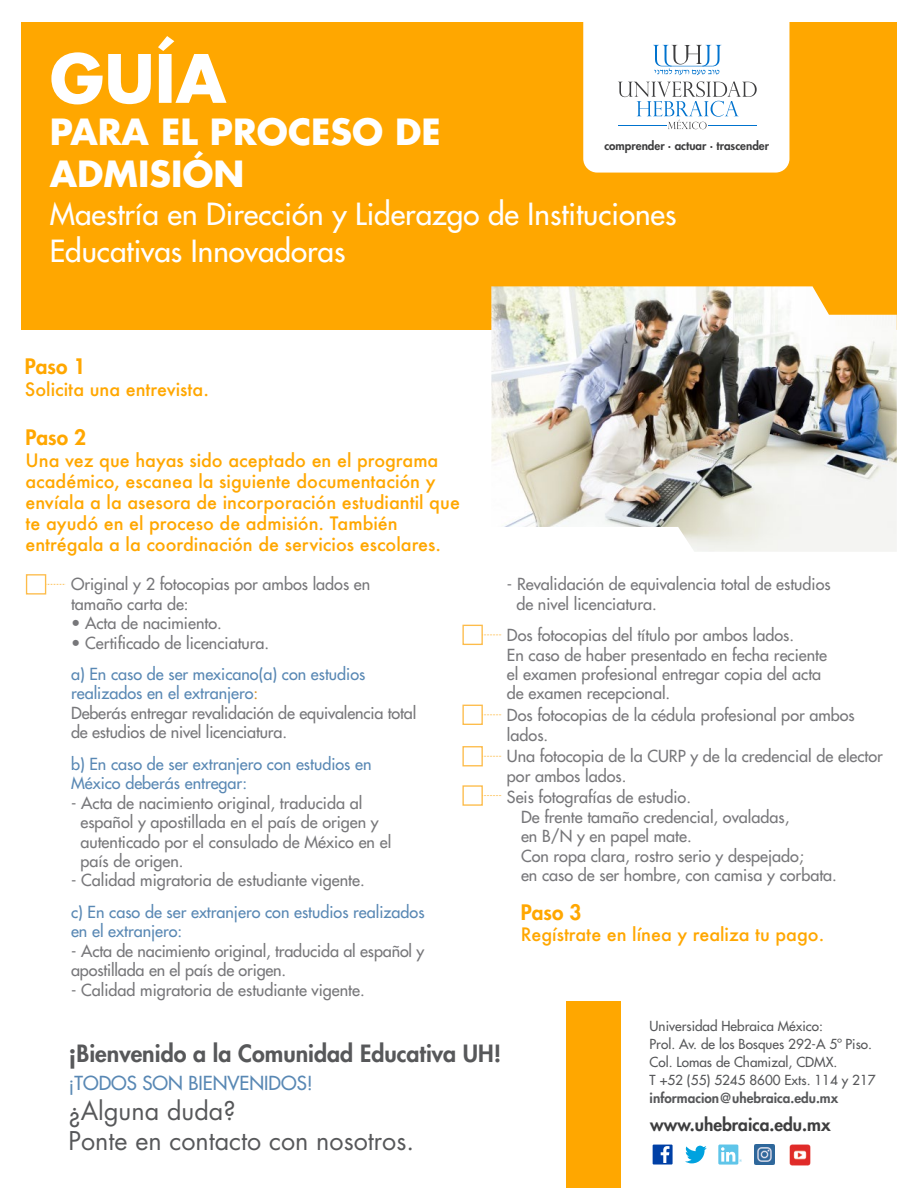
<style>
.page{position:relative;width:918px;height:1188px;background:#fff}
.page>*{position:absolute;margin:0;border:0;box-sizing:border-box;transform-origin:0 0}
.t1{font:700 64.8px "Futura Std";color:#fff}
.t2{font:700 35.1px/42.2px "Futura Std";color:#fff}
.t3{font:500 29.7px/37.5px "Futura Std";color:#fff}
.t4{font:25.2px/30.2px "Futura Std";color:#57585a}
.t5{font:800 23.1px "Futura Std";color:#57585a}
.t6{font:800 20.85px "Futura Std";color:#ffa700}
.t7{font:500 18.9px "Futura Std";color:#5988b4}
.t8{font:500 18px/21px "Futura";color:#ffa700}
.t9{font:800 17.25px "Futura Std";color:#3e3e3f}
.t10{font:500 16.2px/19.5px "Futura Std";color:#77777a}
.t11{font:500 16.2px/19.5px "Futura Std";color:#5988b4}
.t12{font:500 13.5px/18px "Futura Std";color:#57585a}
.t13{font:800 13.5px "Futura Std";color:#57585a}
.t14{font:800 11.7px "Futura Std";color:#3e3e3f}
.s1{color:#5988b4}
.s2{color:#d59128}
.s3{font-size:25.2px}
</style>
<div class="page">
<div style="left:21px;top:23px;width:876px;height:307px;background:#ffa700"></div>
<div style="left:566px;top:1002px;width:55px;height:186px;background:#ffa700"></div>
<div style="left:26px;top:574px;width:20px;height:21px;border:1px solid #fdbc4a"></div>
<svg style="left:46px;top:584px;width:20px;height:1px"></svg>
<div style="left:462px;top:625px;width:21px;height:20px;border:1px solid #fdbc4a"></div>
<svg style="left:482px;top:635px;width:19px;height:1px"></svg>
<div style="left:462px;top:705px;width:21px;height:20px;border:1px solid #fdbc4a"></div>
<svg style="left:482px;top:715px;width:19px;height:1px"></svg>
<div style="left:462px;top:746px;width:21px;height:20px;border:1px solid #fdbc4a"></div>
<svg style="left:482px;top:756px;width:20px;height:1px"></svg>
<div style="left:462px;top:785px;width:21px;height:21px;border:1px solid #fdbc4a"></div>
<svg style="left:482px;top:795px;width:20px;height:1px"></svg>
<img style="left:491px;top:286px;width:406px;height:266px">
<div style="left:583px;top:1px;width:206px;height:172px;background:#fff;border-radius:14px"></div>
<svg style="left:618px;top:81px;width:139px;height:48px"></svg>
<svg style="left:653px;top:45px;width:69px;height:30px"></svg>
<hr style="left:618px;top:125px;width:48px;height:1px;background:#0073ce">
<hr style="left:708px;top:125px;width:49px;height:1px;background:#0073ce">
<svg style="left:685px;top:1146px;width:22px;height:17px"></svg>
<div style="left:653px;top:1145px;width:20px;height:20px;background:#0040a6"></div>
<svg style="left:661px;top:1146px;width:8px;height:17px"></svg>
<svg style="left:718px;top:1145px;width:24px;height:20px"></svg>
<img style="left:755px;top:1145px;width:19px;height:19px">
<img style="left:790px;top:1144px;width:21px;height:21px">
<h1 class="t1" style="left:50px;top:35px;width:178px">GUÍA</h1>
<h2 class="t2" style="left:50px;top:110px;width:393px">PARA EL PROCESO DE<br>ADMISIÓN</h2>
<h3 class="t3" style="left:50px;top:195px;width:628px">Maestría en Dirección y Liderazgo de Instituciones<br>Educativas Innovadoras</h3>
<p class="t14" style="left:604px;top:138px;width:166px">comprender · actuar · trascender</p>
<p class="t6" style="left:25px;top:353px;width:62px">Paso 1</p>
<p class="t8" style="left:25px;top:378px;width:186px">Solicita una entrevista.</p>
<p class="t6" style="left:25px;top:424px;width:62px">Paso 2</p>
<p class="t8" style="left:25px;top:450px;width:436px">Una vez que hayas sido aceptado en el programa académico, escanea la siguiente documentación y envíala a la asesora de incorporación estudiantil que te ayudó en el proceso de admisión. También entrégala a la coordinación de servicios escolares.</p>
<p class="t10" style="left:71px;top:575px;width:301px">Original y 2 fotocopias por ambos lados en tamaño carta de:</p>
<p class="t10" style="left:71px;top:613px;width:152px">• Acta de nacimiento.</p>
<p class="t10" style="left:71px;top:633px;width:200px">• Certificado de licenciatura.</p>
<p class="t10" style="left:71px;top:664px;width:347px"><span class="s1">a) En caso de ser mexicano(a) con estudios realizados en el extranjero</span><span class="s2">:<br></span>Deberás entregar revalidación de equivalencia total de estudios de nivel licenciatura.</p>
<p class="t11" style="left:71px;top:754px;width:302px">b) En caso de ser extranjero con estudios en<br>México deberás entregar:</p>
<p class="t10" style="left:80px;top:793px;width:312px;text-indent:-9px">- Acta de nacimiento original, traducida al español y apostillada en el país de origen y autenticado por el consulado de México en el país de origen.</p>
<p class="t10" style="left:71px;top:871px;width:295px">- Calidad migratoria de estudiante vigente.</p>
<p class="t11" style="left:71px;top:902px;width:355px">c) En caso de ser extranjero con estudios realizados en el extranjero:</p>
<p class="t10" style="left:71px;top:941px;width:355px">- Acta de nacimiento original, traducida al español y apostillada en el país de origen.</p>
<p class="t10" style="left:71px;top:980px;width:295px">- Calidad migratoria de estudiante vigente.</p>
<p class="t10" style="left:516px;top:575px;width:316px;text-indent:-9px">- Revalidación de equivalencia total de estudios de nivel licenciatura.</p>
<p class="t10" style="left:507px;top:625px;width:322px">Dos fotocopias del título por ambos lados.<br>En caso de haber presentado en fecha reciente el examen profesional entregar copia del acta de examen recepcional.</p>
<p class="t10" style="left:507px;top:706px;width:349px">Dos fotocopias de la cédula profesional por ambos lados.</p>
<p class="t10" style="left:507px;top:747px;width:378px">Una fotocopia de la CURP y de la credencial de elector por ambos lados.</p>
<p class="t10" style="left:521px;top:788px;width:317px;text-indent:-14px">Seis fotografías de estudio.<br>De frente tamaño credencial, ovaladas,<br>en B/N y en papel mate.<br>Con ropa clara, rostro serio y despejado;<br>en caso de ser hombre, con camisa y corbata.</p>
<p class="t6" style="left:521px;top:899px;width:62px">Paso 3</p>
<p class="t8" style="left:521px;top:924px;width:305px">Regístrate en línea y realiza tu pago.</p>
<h3 class="t5" style="left:68px;top:1039px;width:434px"><span class="s3">¡</span>Bienvenido a la Comunidad Educativa UH!</h3>
<p class="t7" style="left:68px;top:1071px;width:246px">¡TODOS SON BIENVENIDOS!</p>
<h3 class="t4" style="left:68px;top:1096px;width:347px">¿Alguna duda?<br>Ponte en contacto con nosotros.</h3>
<p class="t12" style="left:650px;top:1017px;width:228px">Universidad Hebraica México:<br>Prol. Av. de los Bosques 292-A 5º Piso.<br>Col. Lomas de Chamizal, CDMX.<br>T +52 (55) 5245 8600 Exts. 114 y 217</p>
<p class="t13" style="left:650px;top:1090px;width:190px">informacion@uhebraica.edu.mx</p>
<p class="t9" style="left:650px;top:1114px;width:182px">www.uhebraica.edu.mx</p>
</div>
